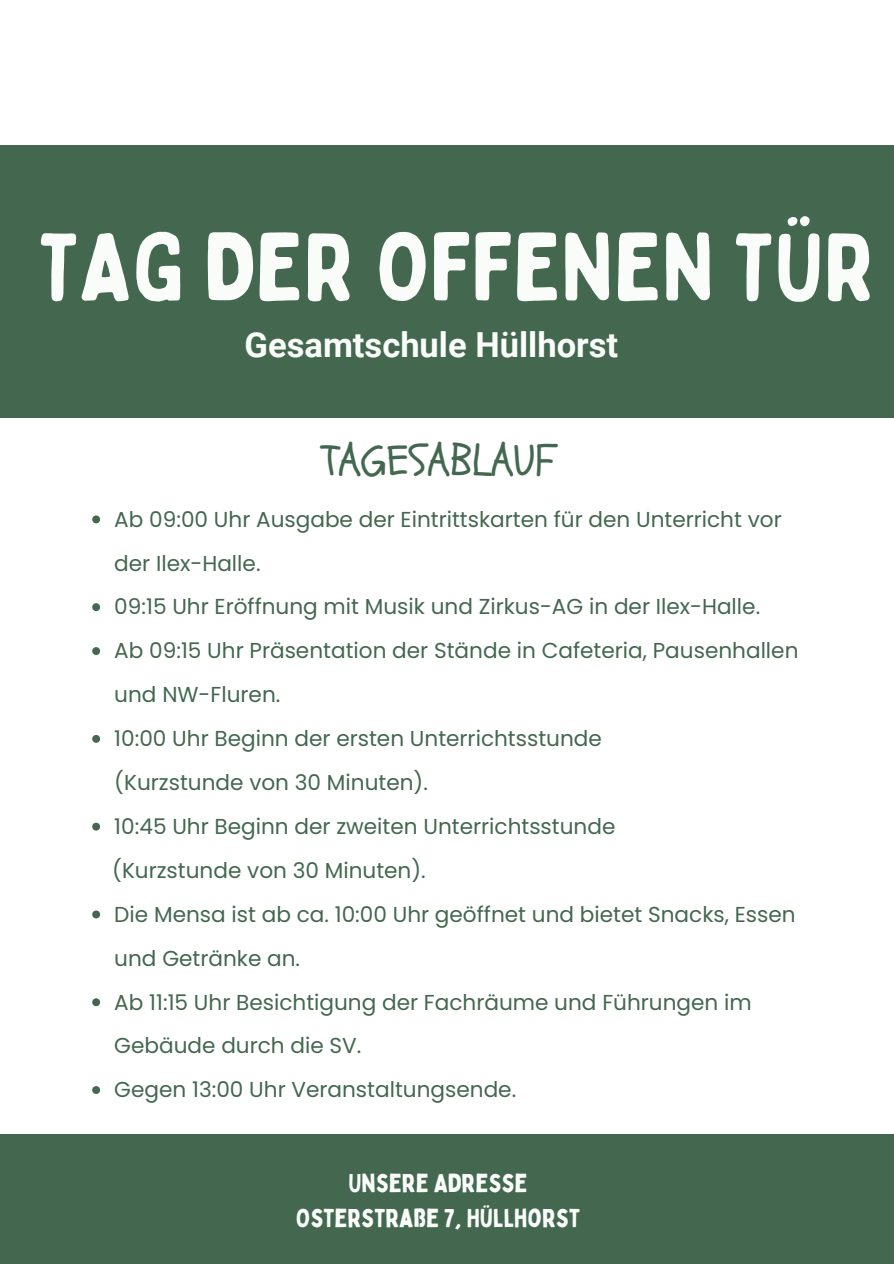
<style>
.page{position:relative;width:894px;height:1264px;background:#fff}
.page>*{position:absolute;margin:0;border:0;box-sizing:border-box;transform-origin:0 0}
.t1{font:96px "Bobby Jones Soft";color:#fafcfa}
.t2{font:43.5px "Schoolbell";color:#43684f}
.t3{font:700 34.5px "Roboto";color:#fafcfa}
.t4{font:25.5px/34.8px "Bobby Jones";color:#fafcfa;text-align:center}
.t5{font:21.6px/43.8px "Poppins";color:#43684f}
</style>
<div class="page">
<div style="left:0;top:145px;width:893px;height:273px;background:#43684f"></div>
<div style="left:0;top:1134px;width:893px;height:129px;background:#43684f"></div>
<svg style="left:92px;top:515px;width:8px;height:8px"></svg>
<svg style="left:92px;top:603px;width:8px;height:8px"></svg>
<svg style="left:92px;top:647px;width:8px;height:8px"></svg>
<svg style="left:92px;top:735px;width:8px;height:7px"></svg>
<svg style="left:92px;top:822px;width:8px;height:8px"></svg>
<svg style="left:92px;top:910px;width:8px;height:8px"></svg>
<svg style="left:92px;top:998px;width:8px;height:8px"></svg>
<svg style="left:92px;top:1086px;width:8px;height:7px"></svg>
<h1 class="t1" style="left:39px;top:207px;width:838px">TAG DER OFFENEN TÜR</h1>
<p class="t3" style="left:244px;top:325px;width:375px">Gesamtschule Hüllhorst</p>
<h2 class="t2" style="left:321px;top:431px;width:235px">TAGESABLAUF</h2>
<p class="t5" style="left:114px;top:497px;width:668px">Ab 09:00 Uhr Ausgabe der Eintrittskarten für den Unterricht vor der Ilex-Halle.</p>
<p class="t5" style="left:114px;top:585px;width:647px">09:15 Uhr Eröffnung mit Musik und Zirkus-AG in der Ilex-Halle.</p>
<p class="t5" style="left:114px;top:629px;width:685px">Ab 09:15 Uhr Präsentation der Stände in Cafeteria, Pausenhallen und NW-Fluren.</p>
<p class="t5" style="left:114px;top:716px;width:489px">10:00 Uhr Beginn der ersten Unterrichtsstunde (Kurzstunde von 30 Minuten).</p>
<p class="t5" style="left:114px;top:804px;width:502px">10:45 Uhr Beginn der zweiten Unterrichtsstunde</p>
<p class="t5" style="left:112px;top:848px;width:315px">(Kurzstunde von 30 Minuten).</p>
<p class="t5" style="left:114px;top:892px;width:682px">Die Mensa ist ab ca. 10:00 Uhr geöffnet und bietet Snacks, Essen und Getränke an.</p>
<p class="t5" style="left:114px;top:980px;width:638px">Ab 11:15 Uhr Besichtigung der Fachräume und Führungen im<br>Gebäude durch die SV.</p>
<h4 class="t5" style="left:114px;top:1067px;width:403px">Gegen 13:00 Uhr Veranstaltungsende.</h4>
<h3 class="t4" style="left:296px;top:1164px;width:285px">UNSERE ADRESSE<br>OSTERSTRAßE 7, HÜLLHORST</h3>
</div>
